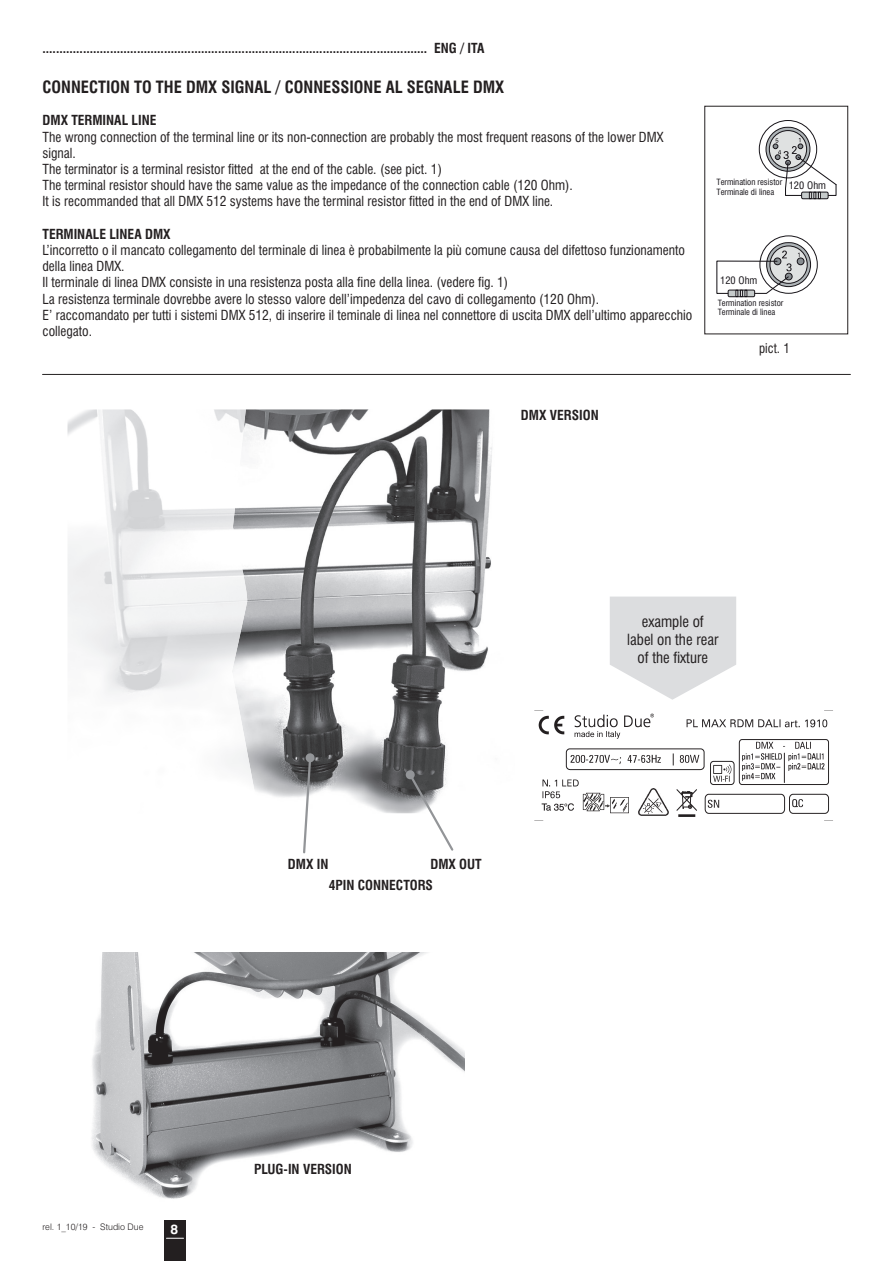
<style>
.page{position:relative;width:893px;height:1263px;background:#fff}
.page>*{position:absolute;margin:0;border:0;box-sizing:border-box;transform-origin:0 0}
.t1{font:700 condensed 16.5px "Swiss 721 BT";color:#231f20}
.t2{font:condensed 15px/18px "Swiss 721 BT";color:#231f20;text-align:center}
.t3{font:condensed 13.5px/16.2px "Swiss 721 BT";color:#231f20}
.t4{font:700 condensed 13.5px "Swiss 721 BT";color:#231f20}
.t5{font:700 13.5px "Swiss 721 BT";color:#fff}
.t6{font:condensed 13.2px "Swiss 721 BT";color:#231f20}
.t7{font:condensed 10.05px "Swiss 721 BT";color:#171419;scale:1.04 1}
.t8{font:300 9px "Swiss 721 BT";color:#231f20}
.t9{font:condensed 8.4px/9.1px "Swiss 721 BT";color:#171419;scale:1.04 1}
.s1{font-size:10.05px}
</style>
<div class="page">
<div style="left:164px;top:1220px;width:21px;height:41px;background:#231f20"></div>
<svg style="left:166px;top:1238px;width:18px;height:1px"></svg>
<img style="left:260px;top:409px;width:232px;height:404px">
<img style="left:68px;top:409px;width:191px;height:383px">
<svg style="left:610px;top:596px;width:126px;height:104px"></svg>
<svg style="left:407px;top:772px;width:48px;height:79px"></svg>
<div style="left:406px;top:770px;width:9px;height:9px;background:#939598;border-radius:50%"></div>
<svg style="left:302px;top:753px;width:13px;height:101px"></svg>
<svg style="left:759px;top:120px;width:58px;height:58px"></svg>
<svg style="left:765px;top:127px;width:72px;height:72px"></svg>
<div style="left:704px;top:106px;width:144px;height:228px;border:1px solid #231f20"></div>
<svg style="left:716px;top:242px;width:95px;height:55px"></svg>
<hr style="left:43px;top:374px;width:807px;height:1px;background:#231f20">
<img style="left:535px;top:710px;width:298px;height:107px">
<img style="left:92px;top:953px;width:372px;height:246px">
<p class="t4" style="left:43px;top:42px;width:443px">.................................................................................................................. ENG / ITA</p>
<p class="t1" style="left:43px;top:79px;width:463px">CONNECTION TO THE DMX SIGNAL / CONNESSIONE AL SEGNALE DMX</p>
<p class="t4" style="left:43px;top:114px;width:116px">DMX TERMINAL LINE</p>
<p class="t3" style="left:43px;top:129px;width:622px">The wrong connection of the terminal line or its non-connection are probably the most frequent reasons of the lower DMX signal.<br>The terminator is a terminal resistor fitted at the end of the cable. (see pict. 1)<br>The terminal resistor should have the same value as the impedance of the connection cable (120 Ohm).<br>It is recommanded that all DMX 512 systems have the terminal resistor fitted in the end of DMX line.</p>
<p class="t4" style="left:43px;top:227px;width:130px">TERMINALE LINEA DMX</p>
<p class="t3" style="left:43px;top:243px;width:651px">L’incorretto o il mancato collegamento del terminale di linea è probabilmente la più comune causa del difettoso funzionamento della linea DMX.<br>Il terminale di linea DMX consiste in una resistenza posta alla fine della linea. (vedere fig. 1)<br>La resistenza terminale dovrebbe avere lo stesso valore dell’impedenza del cavo di collegamento (120 Ohm).<br>E’ raccomandato per tutti i sistemi DMX 512, di inserire il teminale di linea nel connettore di uscita DMX dell’ultimo apparecchio collegato.</p>
<p class="t4" style="left:521px;top:409px;width:79px">DMX VERSION</p>
<p class="t9" style="left:716px;top:178px;width:107px">Termination resistor <span class="s1">120 Ohm<br></span>Terminale di linea</p>
<p class="t7" style="left:720px;top:275px;width:37px">120 Ohm</p>
<p class="t9" style="left:718px;top:299px;width:65px">Termination resistor<br>Terminale di linea</p>
<p class="t6" style="left:759px;top:341px;width:32px">pict. 1</p>
<p class="t4" style="left:288px;top:857px;width:42px">DMX IN</p>
<p class="t4" style="left:430px;top:857px;width:53px">DMX OUT</p>
<p class="t4" style="left:329px;top:878px;width:106px">4PIN CONNECTORS</p>
<p class="t8" style="left:43px;top:1222px;width:102px">rel. 1_10/19 - Studio Due</p>
<p class="t5" style="left:171px;top:1224px;width:9px">8</p>
<p class="t4" style="left:254px;top:1162px;width:99px">PLUG-IN VERSION</p>
<p class="t2" style="left:627px;top:613px;width:93px">example of label on the rear of the fixture</p>
</div>
